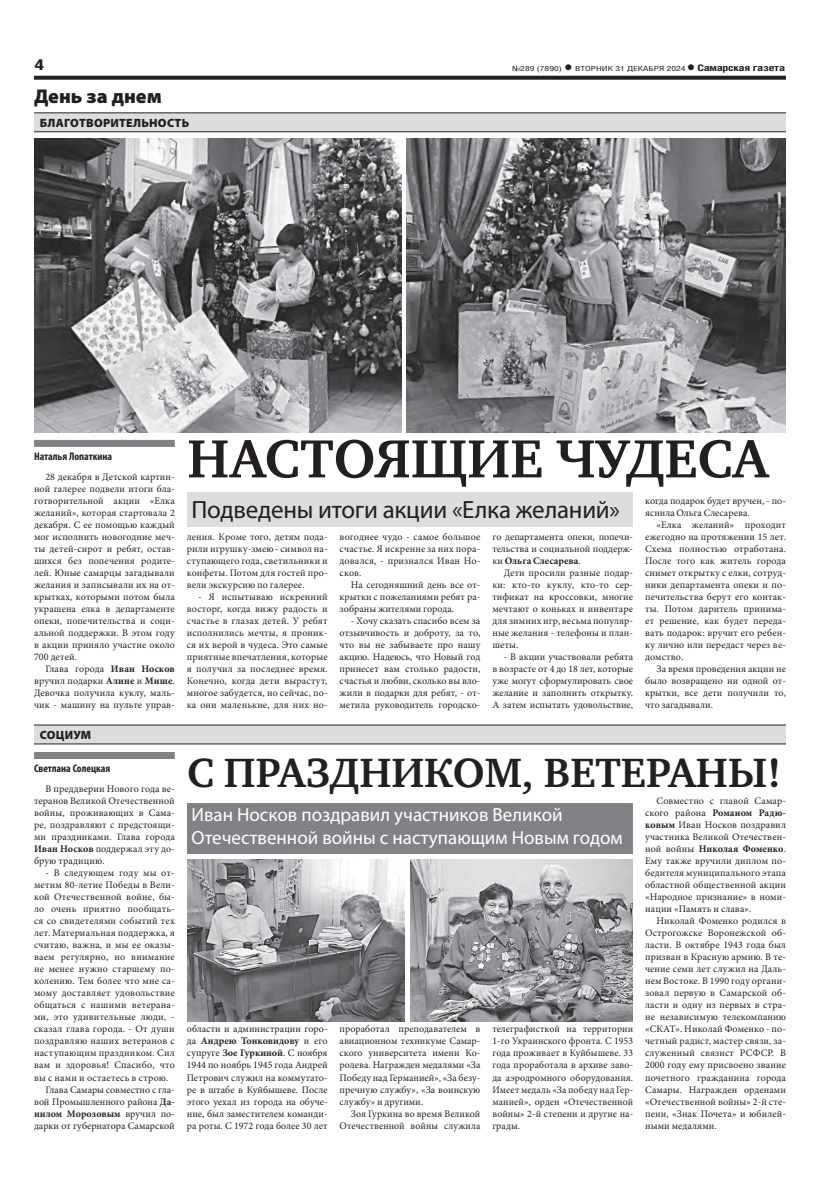
<style>
.page{position:relative;width:820px;height:1191px;background:#fff}
.page>*{position:absolute;margin:0;border:0;box-sizing:border-box;transform-origin:0 0}
.заголовок{font:700 55px "Charter C";color:#231f20}
.заголовок-2{font:700 42px "Charter C";color:#231f20}
.подзаголовок__копия{font:25px "Myriad Pro";letter-spacing:-.01em;color:#231f20}
.рубрика{font:900 20px "Myriad Pro";color:#231f20}
.подзаголовок__копия-2{font:19px/23px "Myriad Pro";color:#fff}
.t1{font:700 15px "Helios Cond";color:#231f20;scale:1.4 1}
.надзаголовок{font:900 12px "Myriad Pro";letter-spacing:.02em;color:#231f20}
.автор_чб{font:700 condensed 11px "Myriad Pro";color:#231f20}
.ОСНОВНОЙ__копия__11{font:10px/12px "Minion Pro";letter-spacing:.01em;color:#231f20;text-align:justify}
.t2{font:700 9px "Helios Cond";letter-spacing:-.02em;color:#231f20;scale:1.4 1}
.t3{font:7px "Helios Cond";color:#231f20;scale:1.4 1}
.s1{font-weight:700;font-size:16px}
.s2{font-size:16px}
.s3{font-weight:700}
</style>
<div class="page">
<svg style="left:34px;top:76px;width:751px;height:4px;background:#322f2f"></svg>
<div style="left:34px;top:113px;width:751px;height:19px;background:#dcdddf"></div>
<hr style="left:34px;top:113px;width:751px;height:1px;background:#231f20">
<hr style="left:34px;top:131px;width:751px;height:1px;background:#231f20">
<div style="left:34px;top:725px;width:751px;height:19px;background:#dcdddf"></div>
<hr style="left:34px;top:725px;width:751px;height:1px;background:#231f20">
<hr style="left:34px;top:743px;width:751px;height:1px;background:#231f20">
<div style="left:34px;top:752px;width:141px;height:7px;background:#808285"></div>
<div style="left:187px;top:802px;width:445px;height:51px;background:#808285"></div>
<img style="left:187px;top:859px;width:217px;height:162px">
<div style="left:34px;top:440px;width:141px;height:7px;background:#808285"></div>
<div style="left:187px;top:492px;width:445px;height:34px;background:#dcdddf"></div>
<img style="left:34px;top:139px;width:367px;height:294px">
<img style="left:410px;top:859px;width:222px;height:162px">
<img style="left:406px;top:139px;width:379px;height:294px">
<p class="t1" style="left:34px;top:55px;width:9px">4</p>
<p class="t3" style="left:512px;top:64px;width:125px">№289 (7890) <span class="s1">•</span> ВТОРНИК 31 ДЕКАБРЯ 2024</p>
<p class="t2" style="left:686px;top:62px;width:72px"><span class="s2">•</span> Самарская газета</p>
<p class="рубрика" style="left:34px;top:85px;width:129px">День за днем</p>
<p class="надзаголовок" style="left:40px;top:116px;width:151px">БЛАГОТВОРИТЕЛЬНОСТЬ</p>
<p class="автор_чб" style="left:34px;top:450px;width:79px">Наталья Лопаткина</p>
<p class="ОСНОВНОЙ__копия__11" style="left:34px;top:471px;width:142px;text-indent:11px">28 декабря в Детской картин&shy;ной галерее подвели итоги бла&shy;готворительной акции «Елка желаний», которая стартовала 2 декабря. С ее помощью каждый мог исполнить новогодние меч&shy;ты детей-сирот и ребят, остав&shy;шихся без попечения родите&shy;лей. Юные самарцы загадывали желания и записывали их на от&shy;крытках, которыми потом была украшена елка в департаменте опеки, попечительства и соци&shy;альной поддержки. В этом году в акции приняло участие около 700 детей.</p>
<p class="ОСНОВНОЙ__копия__11" style="left:34px;top:663px;width:142px;text-indent:11px">Глава города <span class="s3">Иван Носков </span>вручил подарки <span class="s3">Алине</span> и <span class="s3">Мише</span>.<br>Девочка получила куклу, маль&shy;чик - машину на пульте управ-</p>
<p class="надзаголовок" style="left:40px;top:728px;width:53px">СОЦИУМ</p>
<p class="автор_чб" style="left:34px;top:762px;width:78px">Светлана Солецкая</p>
<p class="ОСНОВНОЙ__копия__11" style="left:34px;top:783px;width:142px;text-indent:11px">В преддверии Нового года ве&shy;теранов Великой Отечественной войны, проживающих в Сама&shy;ре, поздравляют с предстоящи&shy;ми праздниками. Глава города <span class="s3">Иван Носков</span> поддержал эту до&shy;брую традицию.</p>
<p class="ОСНОВНОЙ__копия__11" style="left:34px;top:867px;width:142px;text-indent:11px">- В следующем году мы от&shy;метим 80-летие Победы в Вели&shy;кой Отечественной войне, бы&shy;ло очень приятно пообщать&shy;ся со свидетелями событий тех лет. Материальная поддержка, я считаю, важна, и мы ее оказы&shy;ваем регулярно, но внимание не менее нужно старшему по&shy;колению. Тем более что мне са&shy;мому доставляет удовольствие общаться с нашими ветерана&shy;ми, это удивительные люди, - сказал глава города. - От души поздравляю наших ветеранов с наступающим праздником. Сил вам и здоровья! Спасибо, что вы с нами и остаетесь в строю.</p>
<p class="ОСНОВНОЙ__копия__11" style="left:34px;top:1083px;width:142px;text-indent:11px">Глава Самары совместно с гла&shy;вой Промышленного района <span class="s3">Да&shy;нилом Морозовым</span> вручил по&shy;дарки от губернатора Самарской</p>
<p class="заголовок" style="left:187px;top:428px;width:582px">НАСТОЯЩИЕ ЧУДЕСА</p>
<p class="подзаголовок__копия" style="left:191px;top:494px;width:430px">Подведены итоги акции «Елка желаний»</p>
<p class="ОСНОВНОЙ__копия__11" style="left:645px;top:495px;width:142px">когда подарок будет вручен, - по&shy;яснила Ольга Слесарева.</p>
<p class="ОСНОВНОЙ__копия__11" style="left:645px;top:519px;width:142px;text-indent:11px">«Елка желаний» проходит ежегодно на протяжении 15 лет.<br>Схема полностью отработана.<br>После того как житель города снимет открытку с елки, сотруд&shy;ники департамента опеки и по&shy;печительства берут его контак&shy;ты. Потом даритель принима&shy;ет решение, как будет переда&shy;вать подарок: вручит его ребен&shy;ку лично или передаст через ве&shy;домство.</p>
<p class="ОСНОВНОЙ__копия__11" style="left:645px;top:663px;width:142px;text-indent:11px">За время проведения акции не было возвращено ни одной от&shy;крытки, все дети получили то, что загадывали.</p>
<p class="ОСНОВНОЙ__копия__11" style="left:339px;top:531px;width:142px">вогоднее чудо - самое большое счастье. Я искренне за них пора&shy;довался, - признался Иван Но&shy;сков.</p>
<p class="ОСНОВНОЙ__копия__11" style="left:339px;top:579px;width:142px;text-indent:11px">На сегодняшний день все от&shy;крытки с пожеланиями ребят ра&shy;зобраны жителями города.</p>
<p class="ОСНОВНОЙ__копия__11" style="left:339px;top:615px;width:142px;text-indent:11px">- Хочу сказать спасибо всем за отзывчивость и доброту, за то, что вы не забываете про нашу акцию. Надеюсь, что Новый год принесет вам столько радости, счастья и любви, сколько вы вло&shy;жили в подарки для ребят, - от&shy;метила руководитель городско-</p>
<p class="ОСНОВНОЙ__копия__11" style="left:187px;top:531px;width:142px">ления. Кроме того, детям пода&shy;рили игрушку-змею - символ на&shy;ступающего года, светильники и конфеты. Потом для гостей про&shy;вели экскурсию по галерее.</p>
<p class="ОСНОВНОЙ__копия__11" style="left:187px;top:591px;width:142px;text-indent:11px">- Я испытываю искренний восторг, когда вижу радость и счастье в глазах детей. У ребят исполнились мечты, я проник&shy;ся их верой в чудеса. Это самые приятные впечатления, которые я получил за последнее время.<br>Конечно, когда дети вырастут, многое забудется, но сейчас, по&shy;ка они маленькие, для них но-</p>
<p class="ОСНОВНОЙ__копия__11" style="left:492px;top:531px;width:142px">го департамента опеки, попечи&shy;тельства и социальной поддерж&shy;ки <span class="s3">Ольга Слесарева</span>.</p>
<p class="ОСНОВНОЙ__копия__11" style="left:492px;top:567px;width:142px;text-indent:11px">Дети просили разные подар&shy;ки: кто-то куклу, кто-то сер&shy;тификат на кроссовки, многие мечтают о коньках и инвентаре для зимних игр, весьма популяр&shy;ные желания - телефоны и план&shy;шеты.</p>
<p class="ОСНОВНОЙ__копия__11" style="left:492px;top:651px;width:142px;text-indent:11px">- В акции участвовали ребята в возрасте от 4 до 18 лет, которые уже могут сформулировать свое желание и заполнить открытку.<br>А затем испытать удовольствие,</p>
<p class="заголовок-2" style="left:187px;top:749px;width:595px">С ПРАЗДНИКОМ, ВЕТЕРАНЫ!</p>
<p class="подзаголовок__копия-2" style="left:191px;top:803px;width:432px">Иван Носков поздравил участников Великой<br>Отечественной войны с наступающим Новым годом</p>
<p class="ОСНОВНОЙ__копия__11" style="left:645px;top:795px;width:142px;text-indent:11px">Совместно с главой Самар&shy;ского района <span class="s3">Романом Радю&shy;ковым</span> Иван Носков поздравил участника Великой Отечествен&shy;ной войны <span class="s3">Николая Фоменко</span>.<br>Ему также вручили диплом по&shy;бедителя муниципального этапа областной общественной акции «Народное признание» в номи&shy;нации «Память и слава».</p>
<p class="ОСНОВНОЙ__копия__11" style="left:645px;top:915px;width:142px;text-indent:11px">Николай Фоменко родился в Острогожске Воронежской об&shy;ласти. В октябре 1943 года был призван в Красную армию. В те&shy;чение семи лет служил на Даль&shy;нем Востоке. В 1990 году органи&shy;зовал первую в Самарской об&shy;ласти и одну из первых в стра&shy;не независимую телекомпанию «СКАТ». Николай Фоменко - по&shy;четный радист, мастер связи, за&shy;служенный связист РСФСР. В 2000 году ему присвоено звание почетного гражданина города Самары. Награжден орденами «Отечественной войны» 2-й сте&shy;пени, «Знак Почета» и юбилей&shy;ными медалями.</p>
<p class="ОСНОВНОЙ__копия__11" style="left:187px;top:1023px;width:142px">области и администрации горо&shy;да <span class="s3">Андрею Тонковидову</span> и его супруге <span class="s3">Зое Гуркиной</span>. С ноября 1944 по ноябрь 1945 года Андрей Петрович служил на коммутато&shy;ре в штабе в Куйбышеве. После этого уехал из города на обуче&shy;ние, был заместителем команди&shy;ра роты. С 1972 года более 30 лет</p>
<p class="ОСНОВНОЙ__копия__11" style="left:339px;top:1023px;width:142px">проработал преподавателем в авиационном техникуме Самар&shy;ского университета имени Ко&shy;ролева. Награжден медалями «За Победу над Германией», «За безу&shy;пречную службу», «За воинскую службу» и другими.</p>
<p class="ОСНОВНОЙ__копия__11" style="left:492px;top:1023px;width:142px">телеграфисткой на территории 1-го Украинского фронта. С 1953 года проживает в Куйбышеве. 33 года проработала в архиве заво&shy;да аэродромного оборудования.<br>Имеет медаль «За победу над Гер&shy;манией», орден «Отечественной войны» 2-й степени и другие на&shy;грады.</p>
<p class="ОСНОВНОЙ__копия__11" style="left:339px;top:1107px;width:142px;text-align:right">Зоя Гуркина во время Великой<br>Отечественной войны служила</p>
</div>
